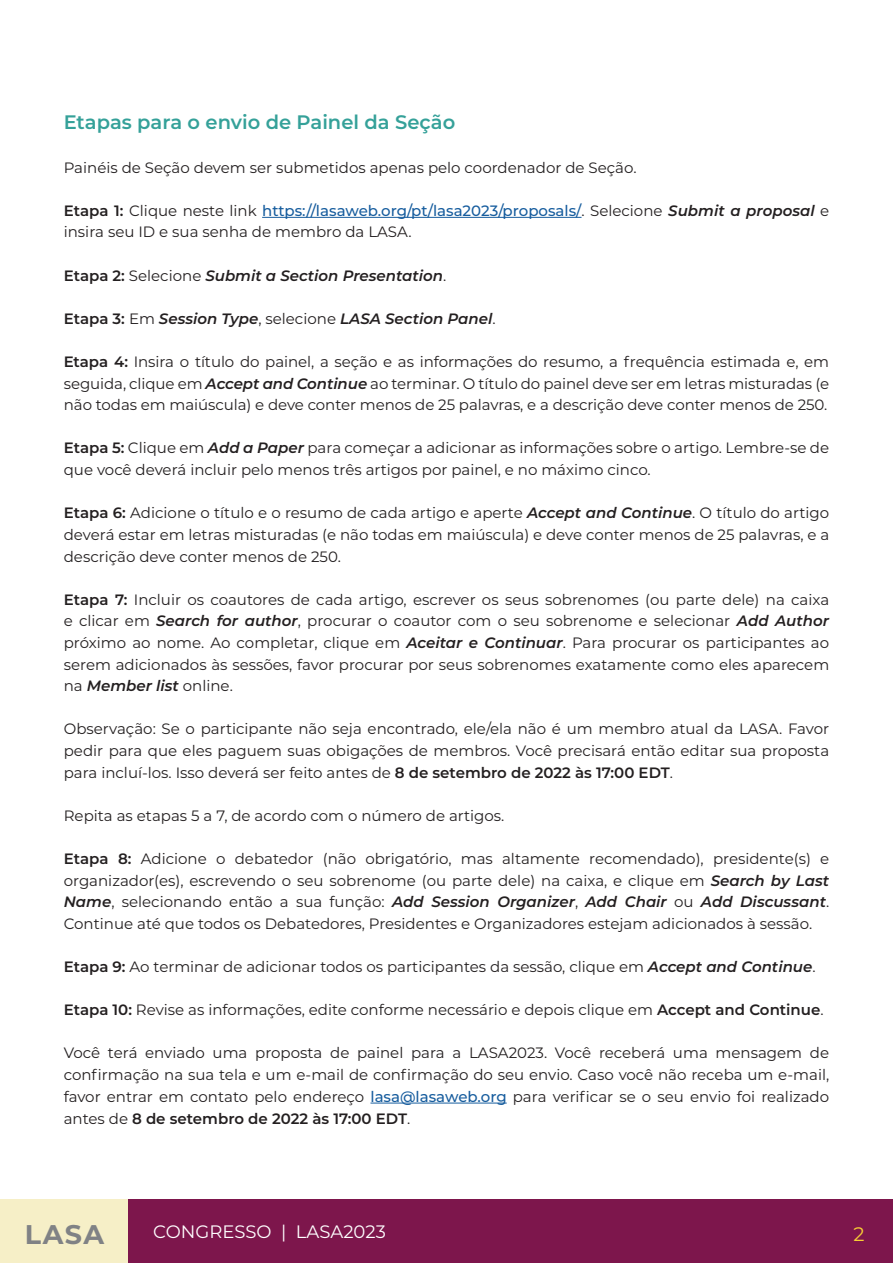
<style>
.page{position:relative;width:893px;height:1263px;background:#fff}
.page>*{position:absolute;margin:0;border:0;box-sizing:border-box;transform-origin:0 0}
.t1{font:700 27px "Montserrat";color:#808285}
.t2{font:600 19.5px "Montserrat";color:#35a199}
.t3{font:19.5px "Montserrat";color:#f8ce34}
.t4{font:18px "Montserrat";color:#fff}
.t5{font:15px/21.6px "Montserrat";color:#231f20;text-align:justify}
.t6{font:italic 600 15px "Montserrat";color:#231f20}
.s1{font-weight:600}
.s2{font-weight:500;color:#175d9e}
.s3{font-weight:600;font-style:italic}
.s4{font-style:normal}
.s5{font-weight:400;font-style:normal}
</style>
<div class="page">
<div style="left:0;top:1199px;width:129px;height:64px;background:#f6efc7"></div>
<div style="left:129px;top:1199px;width:764px;height:64px;background:#7d164c"></div>
<hr style="left:262px;top:217px;width:320px;height:1px;background:#175d9e">
<hr style="left:370px;top:1103px;width:137px;height:1px;background:#175d9e">
<p class="t2" style="left:64px;top:109px;width:393px">Etapas para o envio de Painel da Seção</p>
<p class="t5" style="left:64px;top:156px;width:574px">Painéis de Seção devem ser submetidos apenas pelo coordenador de Seção.</p>
<p class="t5" style="left:64px;top:199px;width:767px"><span class="s1">Etapa 1:</span> Clique neste link <span class="s2">https://lasaweb.org/pt/lasa2023/proposals/</span>. Selecione <span class="s3">Submit a proposal</span> e insira seu ID e sua senha de membro da LASA.</p>
<p class="t6" style="left:64px;top:265px;width:384px"><span class="s4">Etapa 2:</span> <span class="s5">Selecione</span> Submit a Section Presentation<span class="s5">.</span></p>
<p class="t6" style="left:64px;top:308px;width:433px"><span class="s4">Etapa 3:</span> <span class="s5">Em</span> Session Type<span class="s5">, selecione</span> LASA Section Panel<span class="s5">.</span></p>
<p class="t5" style="left:64px;top:350px;width:767px"><span class="s1">Etapa 4:</span> Insira o título do painel, a seção e as informações do resumo, a frequência estimada e, em seguida, clique em <span class="s3">Accept and Continue</span> ao terminar. O título do painel deve ser em letras misturadas (e não todas em maiúscula) e deve conter menos de 25 palavras, e a descrição deve conter menos de 250.</p>
<p class="t5" style="left:64px;top:437px;width:767px"><span class="s1">Etapa 5:</span> Clique em <span class="s3">Add a Paper</span> para começar a adicionar as informações sobre o artigo. Lembre-se de que você deverá incluir pelo menos três artigos por painel, e no máximo cinco.</p>
<p class="t5" style="left:64px;top:502px;width:767px"><span class="s1">Etapa 6:</span> Adicione o título e o resumo de cada artigo e aperte <span class="s3">Accept and Continue</span>. O título do artigo deverá estar em letras misturadas (e não todas em maiúscula) e deve conter menos de 25 palavras, e a descrição deve conter menos de 250.</p>
<p class="t5" style="left:64px;top:588px;width:767px"><span class="s1">Etapa 7:</span> Incluir os coautores de cada artigo, escrever os seus sobrenomes (ou parte dele) na caixa e clicar em <span class="s3">Search for author</span>, procurar o coautor com o seu sobrenome e selecionar <span class="s3">Add Author </span>próximo ao nome. Ao completar, clique em <span class="s3">Aceitar e Continuar</span>. Para procurar os participantes ao serem adicionados às sessões, favor procurar por seus sobrenomes exatamente como eles aparecem na <span class="s3">Member list</span> online.</p>
<p class="t5" style="left:64px;top:718px;width:767px">Observação: Se o participante não seja encontrado, ele/ela não é um membro atual da LASA. Favor pedir para que eles paguem suas obigações de membros. Você precisará então editar sua proposta para incluí-los. Isso deverá ser feito antes de <span class="s1">8 de setembro de 2022 às 17:00 EDT</span>.</p>
<p class="t5" style="left:64px;top:804px;width:442px">Repita as etapas 5 a 7, de acordo com o número de artigos.</p>
<p class="t5" style="left:64px;top:847px;width:767px"><span class="s1">Etapa 8:</span> Adicione o debatedor (não obrigatório, mas altamente recomendado), presidente(s) e organizador(es), escrevendo o seu sobrenome (ou parte dele) na caixa, e clique em <span class="s3">Search by Last Name</span>, selecionando então a sua função: <span class="s3">Add Session Organizer</span>, <span class="s3">Add Chair</span> ou <span class="s3">Add Discussant</span>.<br>Continue até que todos os Debatedores, Presidentes e Organizadores estejam adicionados à sessão.</p>
<p class="t5" style="left:64px;top:955px;width:753px"><span class="s1">Etapa 9:</span> Ao terminar de adicionar todos os participantes da sessão, clique em <span class="s3">Accept and Continue</span>.</p>
<p class="t5" style="left:64px;top:998px;width:761px"><span class="s1">Etapa 10:</span> Revise as informações, edite conforme necessário e depois clique em <span class="s1">Accept and Continue</span>.</p>
<p class="t5" style="left:64px;top:1041px;width:767px">Você terá enviado uma proposta de painel para a LASA2023. Você receberá uma mensagem de confirmação na sua tela e um e-mail de confirmação do seu envio. Caso você não receba um e-mail, favor entrar em contato pelo endereço <span class="s2">lasa@lasaweb.org</span> para verificar se o seu envio foi realizado antes de <span class="s1">8 de setembro de 2022 às 17:00 EDT</span>.</p>
<h1 class="t1" style="left:25px;top:1215px;width:81px">LASA</h1>
<p class="t4" style="left:153px;top:1219px;width:234px">CONGRESSO | LASA2023</p>
<h2 class="t3" style="left:853px;top:1220px;width:13px">2</h2>
</div>
